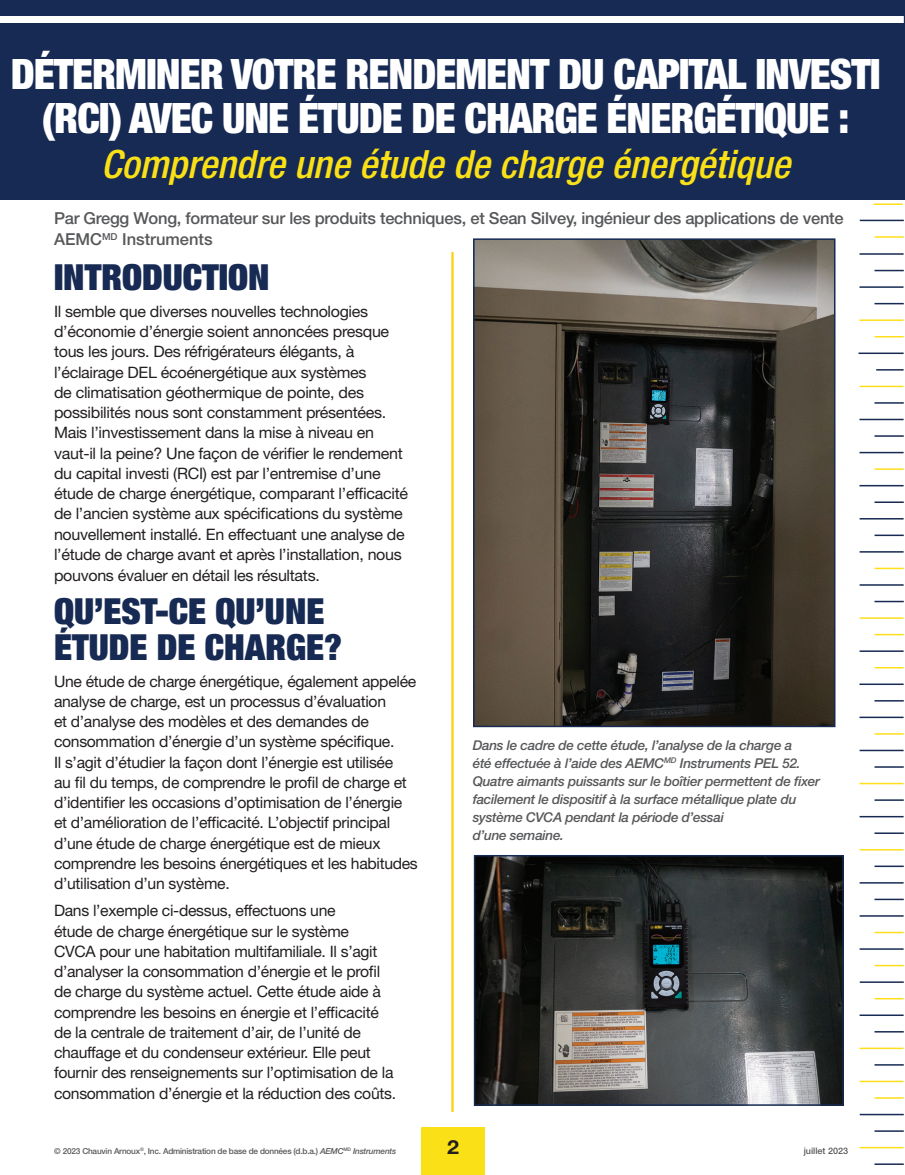
<style>
.page{position:relative;width:905px;height:1175px;background:#fff}
.page>*{position:absolute;margin:0;border:0;box-sizing:border-box;transform-origin:0 0}
.t1{font:900 condensed 42px/43.5px "Helvetica Neue LT Std";letter-spacing:-.025em;color:#fff;text-align:center}
.t2{font:italic 500 condensed 39px "Helvetica Neue LT Std";color:#fae017}
.t3{font:900 condensed 36px/36px "Helvetica Neue LT Std";color:#172a53}
.t4{font:700 19.5px "Helvetica Neue LT Std";color:#231f20;scale:1.1 1}
.t5{font:500 16.5px/21px "Helvetica Neue LT Std";letter-spacing:-.015em;color:#57585a}
.t6{font:15.75px/20.2px "Helvetica Neue LT Std";letter-spacing:-.02em;color:#231f20}
.t7{font:italic 500 13.5px/18px "Helvetica Neue LT Std";letter-spacing:-.02em;color:#57585a}
.t8{font:500 9px "Helvetica Neue LT Std";color:#57585a}
.t9{font:500 8.25px "Helvetica Neue LT Std";letter-spacing:-.025em;color:#57585a}
.s1{font-style:italic}
</style>
<div class="page">
<hr style="left:874px;top:402px;width:29px;height:2px;background:#172a53">
<hr style="left:859px;top:253px;width:44px;height:2px;background:#172a53">
<svg style="left:874px;top:270px;width:29px;height:1px"></svg>
<hr style="left:859px;top:286px;width:44px;height:2px;background:#172a53">
<svg style="left:874px;top:303px;width:29px;height:1px"></svg>
<hr style="left:859px;top:319px;width:44px;height:2px;background:#ffdf1b">
<svg style="left:874px;top:336px;width:29px;height:1px"></svg>
<hr style="left:858px;top:352px;width:45px;height:2px;background:#172a53">
<hr style="left:859px;top:385px;width:44px;height:2px;background:#ffdf1b">
<hr style="left:859px;top:419px;width:44px;height:1px;background:#172a53">
<hr style="left:874px;top:435px;width:29px;height:2px;background:#172a53">
<hr style="left:859px;top:452px;width:44px;height:1px;background:#172a53">
<hr style="left:874px;top:468px;width:29px;height:2px;background:#ffdf1b">
<hr style="left:859px;top:485px;width:44px;height:1px;background:#172a53">
<hr style="left:874px;top:501px;width:29px;height:2px;background:#172a53">
<hr style="left:859px;top:518px;width:44px;height:1px;background:#172a53">
<hr style="left:874px;top:534px;width:29px;height:2px;background:#172a53">
<hr style="left:859px;top:551px;width:44px;height:1px;background:#172a53">
<hr style="left:874px;top:567px;width:29px;height:2px;background:#ffdf1b">
<hr style="left:859px;top:584px;width:44px;height:1px;background:#172a53">
<svg style="left:874px;top:601px;width:29px;height:1px"></svg>
<hr style="left:859px;top:617px;width:44px;height:2px;background:#ffdf1b">
<svg style="left:874px;top:634px;width:29px;height:1px"></svg>
<hr style="left:859px;top:650px;width:44px;height:2px;background:#172a53">
<svg style="left:874px;top:667px;width:29px;height:1px"></svg>
<hr style="left:859px;top:716px;width:44px;height:2px;background:#172a53">
<hr style="left:859px;top:683px;width:44px;height:2px;background:#172a53">
<svg style="left:874px;top:733px;width:29px;height:1px"></svg>
<svg style="left:874px;top:700px;width:29px;height:1px"></svg>
<svg style="left:874px;top:766px;width:29px;height:1px"></svg>
<hr style="left:859px;top:749px;width:44px;height:2px;background:#172a53">
<hr style="left:859px;top:782px;width:44px;height:2px;background:#ffdf1b">
<hr style="left:859px;top:816px;width:44px;height:1px;background:#172a53">
<hr style="left:874px;top:832px;width:29px;height:2px;background:#172a53">
<hr style="left:859px;top:849px;width:44px;height:1px;background:#ffdf1b">
<hr style="left:874px;top:865px;width:29px;height:2px;background:#172a53">
<hr style="left:859px;top:882px;width:44px;height:1px;background:#172a53">
<hr style="left:874px;top:898px;width:29px;height:2px;background:#172a53">
<hr style="left:859px;top:915px;width:44px;height:1px;background:#172a53">
<hr style="left:874px;top:931px;width:29px;height:2px;background:#ffdf1b">
<hr style="left:859px;top:948px;width:44px;height:1px;background:#172a53">
<hr style="left:874px;top:964px;width:29px;height:2px;background:#ffdf1b">
<hr style="left:859px;top:981px;width:44px;height:1px;background:#172a53">
<svg style="left:874px;top:998px;width:29px;height:1px"></svg>
<hr style="left:859px;top:1014px;width:44px;height:2px;background:#172a53">
<svg style="left:874px;top:1031px;width:29px;height:1px"></svg>
<hr style="left:859px;top:1047px;width:44px;height:2px;background:#ffdf1b">
<svg style="left:874px;top:1064px;width:29px;height:1px"></svg>
<hr style="left:859px;top:1080px;width:44px;height:2px;background:#ffdf1b">
<svg style="left:874px;top:1097px;width:29px;height:1px"></svg>
<hr style="left:859px;top:1113px;width:44px;height:2px;background:#172a53">
<svg style="left:874px;top:1130px;width:29px;height:1px"></svg>
<hr style="left:859px;top:1146px;width:44px;height:2px;background:#ffdf1b">
<svg style="left:874px;top:1163px;width:29px;height:1px"></svg>
<hr style="left:874px;top:799px;width:29px;height:2px;background:#172a53">
<svg style="left:876px;top:369px;width:27px;height:1px"></svg>
<hr style="left:859px;top:220px;width:44px;height:1px;background:#172a53">
<hr style="left:874px;top:236px;width:29px;height:2px;background:#ffdf1b">
<hr style="left:873px;top:203px;width:29px;height:2px;background:#ffdf1b">
<div style="left:0;top:0;width:904px;height:199px;background:#172a53"></div>
<div style="left:0;top:17px;width:904px;height:6px;background:#fff"></div>
<div style="left:420px;top:1127px;width:64px;height:47px;background:#fae017"></div>
<img style="left:476px;top:241px;width:356px;height:483px">
<div style="left:473px;top:238px;width:362px;height:489px;border:2px solid #172a53"></div>
<svg style="left:903px;top:16px;width:2px;height:8px"></svg>
<hr style="left:451px;top:252px;width:2px;height:860px;background:#fcd10b">
<img style="left:477px;top:858px;width:363px;height:244px">
<div style="left:474px;top:855px;width:369px;height:250px;border:2px solid #172a53"></div>
<h1 class="t1" style="left:11px;top:52px;width:871px">DÉTERMINER VOTRE RENDEMENT DU CAPITAL INVESTI (RCI) AVEC UNE ÉTUDE DE CHARGE ÉNERGÉTIQUE :</h1>
<h2 class="t2" style="left:101px;top:141px;width:690px">Comprendre une étude de charge énergétique</h2>
<p class="t5" style="left:54px;top:208px;width:791px">Par Gregg Wong, formateur sur les produits techniques, et Sean Silvey, ingénieur des applications de vente<br>AEMC<sup>MD</sup> Instruments</p>
<h3 class="t3" style="left:54px;top:258px;width:217px">INTRODUCTION</h3>
<p class="t6" style="left:54px;top:301px;width:355px">Il semble que diverses nouvelles technologies d’économie d’énergie soient annoncées presque tous les jours. Des réfrigérateurs élégants, à l’éclairage DEL écoénergétique aux systèmes<br>de climatisation géothermique de pointe, des possibilités nous sont constamment présentées.<br>Mais l’investissement dans la mise à niveau en vaut-il la peine? Une façon de vérifier le rendement du capital investi (RCI) est par l’entremise d’une étude de charge énergétique, comparant l’efficacité de l’ancien système aux spécifications du système nouvellement installé. En effectuant une analyse de l’étude de charge avant et après l’installation, nous pouvons évaluer en détail les résultats.</p>
<h3 class="t3" style="left:54px;top:592px;width:290px">QU’EST-CE QU’UNE<br>ÉTUDE DE CHARGE?</h3>
<p class="t6" style="left:54px;top:670px;width:365px">Une étude de charge énergétique, également appelée analyse de charge, est un processus d’évaluation<br>et d’analyse des modèles et des demandes de consommation d’énergie d’un système spécifique.<br>Il s’agit d’étudier la façon dont l’énergie est utilisée<br>au fil du temps, de comprendre le profil de charge et d’identifier les occasions d’optimisation de l’énergie et d’amélioration de l’efficacité. L’objectif principal d’une étude de charge énergétique est de mieux comprendre les besoins énergétiques et les habitudes d’utilisation d’un système.</p>
<p class="t6" style="left:54px;top:900px;width:343px">Dans l’exemple ci-dessus, effectuons une<br>étude de charge énergétique sur le système<br>CVCA pour une habitation multifamiliale. Il s’agit d’analyser la consommation d’énergie et le profil de charge du système actuel. Cette étude aide à comprendre les besoins en énergie et l’efficacité de la centrale de traitement d’air, de l’unité de chauffage et du condenseur extérieur. Elle peut fournir des renseignements sur l’optimisation de la consommation d’énergie et la réduction des coûts.</p>
<p class="t7" style="left:472px;top:735px;width:349px">Dans le cadre de cette étude, l’analyse de la charge a<br>été effectuée à l’aide des AEMC<sup>MD</sup> Instruments PEL 52.<br>Quatre aimants puissants sur le boîtier permettent de fixer facilement le dispositif à la surface métallique plate du système CVCA pendant la période d’essai<br>d’une semaine.</p>
<p class="t9" style="left:54px;top:1146px;width:343px">© 2023 Chauvin Arnoux<sup>®</sup>, Inc. Administration de base de données (d.b.a.) <span class="s1">AEMC</span><sup>MD</sup> <span class="s1">Instruments</span></p>
<p class="t4" style="left:447px;top:1134px;width:12px">2</p>
<p class="t8" style="left:803px;top:1145px;width:46px">juillet 2023</p>
</div>
